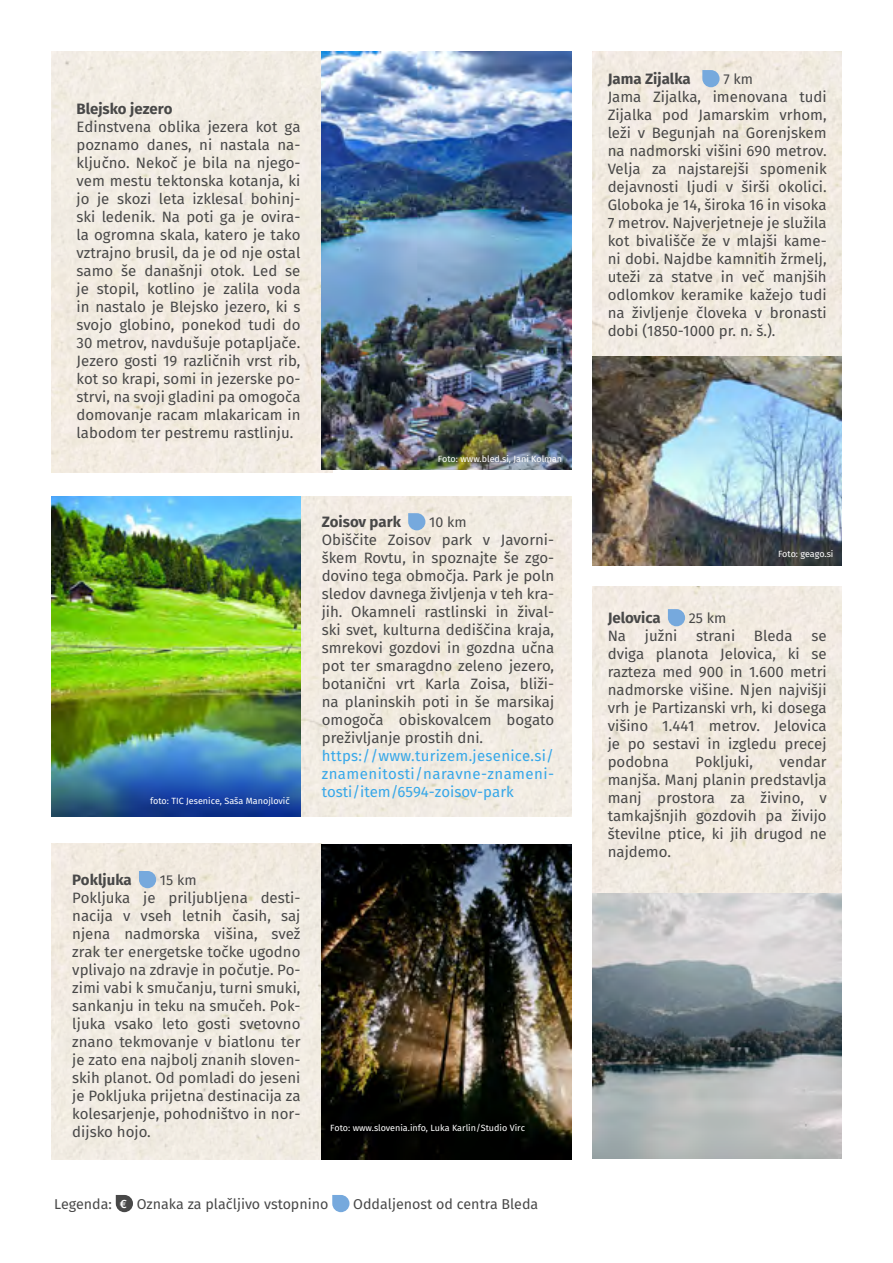
<style>
.page{position:relative;width:893px;height:1263px;background:#fff}
.page>*{position:absolute;margin:0;border:0;box-sizing:border-box;transform-origin:0 0}
.t1{font:15px/18px "Fira Sans";color:#484848;text-align:justify}
.t2{font:15px/18px "Fira Sans";letter-spacing:.02em;color:#36a7e9;text-align:justify}
.t3{font:700 15px "Fira Sans";color:#484848}
.t4{font:14.25px "Fira Sans";color:#484848}
.t5{font:9px "Fira Sans";color:#fff}
.s1{font-weight:500;font-size:12px;color:#fff}
</style>
<div class="page">
<img style="left:592px;top:355px;width:250px;height:211px">
<svg style="left:116px;top:1195px;width:17px;height:17px"></svg>
<svg style="left:332px;top:1195px;width:17px;height:17px"></svg>
<img style="left:51px;top:497px;width:520px;height:320px">
<img style="left:51px;top:843px;width:520px;height:316px">
<svg style="left:408px;top:513px;width:17px;height:17px"></svg>
<svg style="left:139px;top:871px;width:17px;height:17px"></svg>
<div style="left:51px;top:51px;width:282px;height:421px;background:#f2ece2"></div>
<img style="left:322px;top:51px;width:249px;height:419px">
<div style="left:592px;top:51px;width:250px;height:304px;background:#f1eae1"></div>
<div style="left:592px;top:587px;width:250px;height:306px;background:#f2eae1"></div>
<img style="left:592px;top:893px;width:250px;height:266px">
<svg style="left:702px;top:70px;width:18px;height:17px"></svg>
<svg style="left:668px;top:609px;width:17px;height:17px"></svg>
<p class="t3" style="left:77px;top:99px;width:98px">Blejsko jezero</p>
<p class="t1" style="left:77px;top:119px;width:225px">Edinstvena oblika jezera kot ga poznamo danes, ni nastala na&shy;ključno. Nekoč je bila na njego&shy;vem mestu tektonska kotanja, ki jo je skozi leta izklesal bohinj&shy;ski ledenik. Na poti ga je ovira&shy;la ogromna skala, katero je tako vztrajno brusil, da je od nje ostal samo še današnji otok. Led se je stopil, kotlino je zalila voda in nastalo je Blejsko jezero, ki s svojo globino, ponekod tudi do 30 metrov, navdušuje potapljače.<br>Jezero gosti 19 različnih vrst rib, kot so krapi, somi in jezerske po&shy;strvi, na svoji gladini pa omogoča domovanje racam mlakaricam in labodom ter pestremu rastlinju.</p>
<p class="t5" style="left:150px;top:794px;width:141px">foto: TIC Jesenice, Saša Manojlovič</p>
<p class="t5" style="left:438px;top:453px;width:126px">Foto: www.bled.si, Jani Kolman</p>
<p class="t3" style="left:322px;top:512px;width:81px">Zoisov park</p>
<p class="t4" style="left:429px;top:512px;width:39px">10 km</p>
<p class="t1" style="left:322px;top:532px;width:234px">Obiščite Zoisov park v Javorni&shy;škem Rovtu, in spoznajte še zgo&shy;dovino tega območja. Park je poln sledov davnega življenja v teh kra&shy;jih. Okamneli rastlinski in žival&shy;ski svet, kulturna dediščina kraja, smrekovi gozdovi in gozdna učna pot ter smaragdno zeleno jezero, botanični vrt Karla Zoisa, bliži&shy;na planinskih poti in še marsikaj omogoča obiskovalcem bogato preživljanje prostih dni.</p>
<p class="t2" style="left:322px;top:748px;width:234px">https://www.turizem.jesenice.si/ znamenitosti/naravne-znameni&shy;tosti/item/6594-zoisov-park</p>
<p class="t3" style="left:72px;top:869px;width:61px">Pokljuka</p>
<p class="t4" style="left:160px;top:870px;width:38px">15 km</p>
<p class="t1" style="left:72px;top:890px;width:230px">Pokljuka je priljubljena desti&shy;nacija v vseh letnih časih, saj njena nadmorska višina, svež zrak ter energetske točke ugodno vplivajo na zdravje in počutje. Po&shy;zimi vabi k smučanju, turni smuki, sankanju in teku na smučeh. Pok&shy;ljuka vsako leto gosti svetovno znano tekmovanje v biatlonu ter je zato ena najbolj znanih sloven&shy;skih planot. Od pomladi do jeseni je Pokljuka prijetna destinacija za kolesarjenje, pohodništvo in nor&shy;dijsko hojo.</p>
<p class="t5" style="left:330px;top:1121px;width:196px">Foto: www.slovenia.info, Luka Karlin/Studio Virc</p>
<p class="t4" style="left:54px;top:1194px;width:276px">Legenda: <span class="s1">€</span> Oznaka za plačljivo vstopnino</p>
<p class="t4" style="left:353px;top:1194px;width:187px">Oddaljenost od centra Bleda</p>
<p class="t3" style="left:608px;top:69px;width:85px">Jama Zijalka</p>
<p class="t4" style="left:723px;top:69px;width:31px">7 km</p>
<p class="t1" style="left:608px;top:89px;width:220px">Jama Zijalka, imenovana tudi Zijalka pod Jamarskim vrhom, leži v Begunjah na Gorenjskem na nadmorski višini 690 metrov.<br>Velja za najstarejši spomenik dejavnosti ljudi v širši okolici.<br>Globoka je 14, široka 16 in visoka 7 metrov. Najverjetneje je služila kot bivališče že v mlajši kame&shy;ni dobi. Najdbe kamnitih žrmelj, uteži za statve in več manjših odlomkov keramike kažejo tudi na življenje človeka v bronasti dobi (1850-1000 pr. n. š.).</p>
<p class="t5" style="left:778px;top:548px;width:57px">Foto: geago.si</p>
<p class="t3" style="left:608px;top:608px;width:55px">Jelovica</p>
<p class="t4" style="left:689px;top:608px;width:39px">25 km</p>
<p class="t1" style="left:608px;top:628px;width:220px">Na južni strani Bleda se dviga planota Jelovica, ki se razteza med 900 in 1.600 metri nadmorske višine. Njen najvišji vrh je Partizanski vrh, ki dosega višino 1.441 metrov. Jelovica je po sestavi in izgledu precej podobna</p>
<p class="t1" style="left:695px;top:754px;width:59px">Pokljuki,</p>
<p class="t1" style="left:608px;top:754px;width:220px;text-indent:172px">vendar manjša. Manj planin predstavlja manj prostora za živino, v tamkajšnjih gozdovih pa živijo številne ptice, ki jih drugod ne najdemo.</p>
</div>
